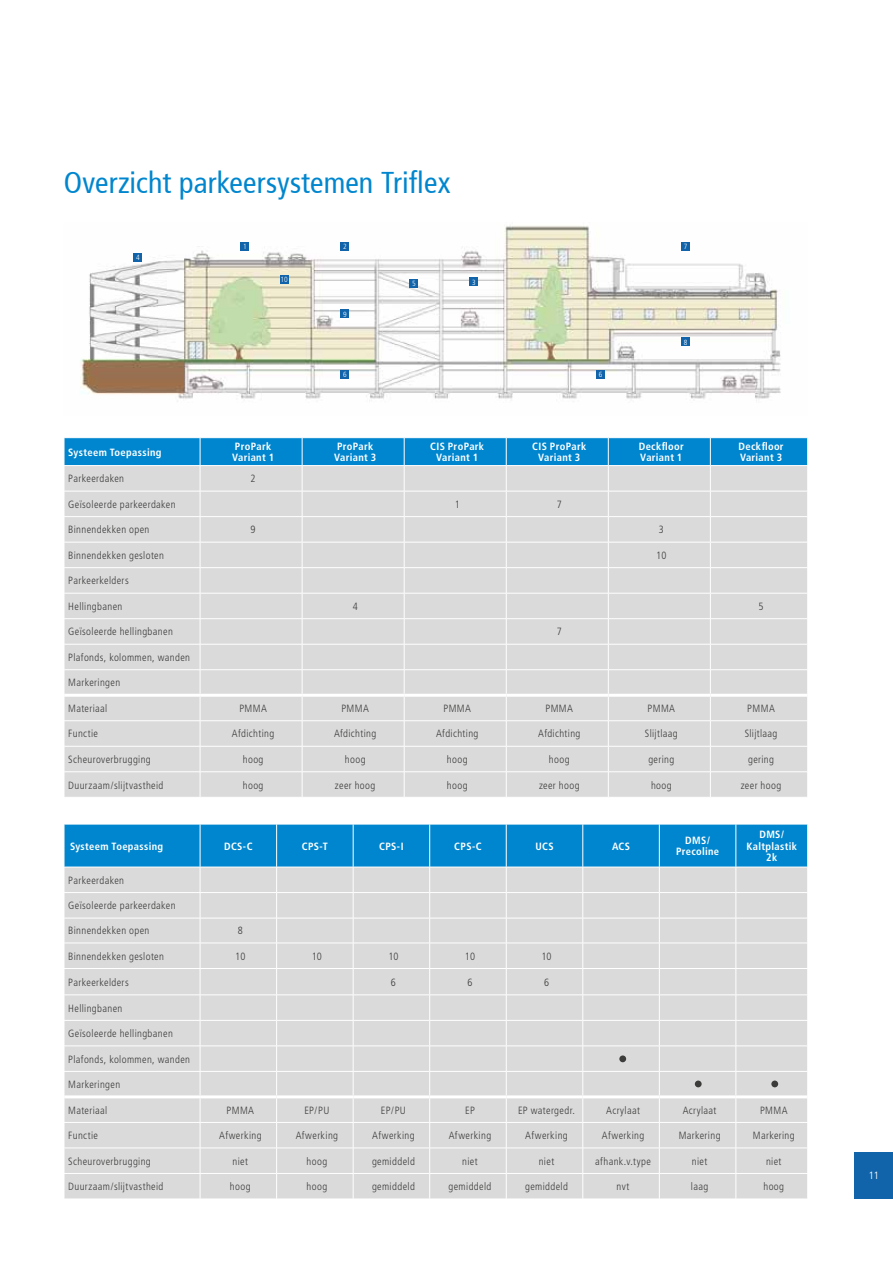
<style>
.page{position:relative;width:893px;height:1263px;background:#fff}
.page>*{position:absolute;margin:0;border:0;box-sizing:border-box;transform-origin:0 0}
.t1{font:condensed 30px "Frutiger";letter-spacing:.005em;color:#0086ce}
.t2{font:300 condensed 10.5px "Frutiger";letter-spacing:.035em;color:#3c3c3b}
.t3{font:700 condensed 10.5px/11.6px "Frutiger";letter-spacing:.03em;color:#fff}
.t4{font:300 10.5px "Frutiger";color:#fff}
.t5{font:300 condensed 7.5px "Frutiger";color:#fff}
</style>
<div class="page">
<img style="left:80px;top:225px;width:701px;height:176px">
<div style="left:134px;top:253px;width:8px;height:9px;background:#1164aa"></div>
<div style="left:241px;top:242px;width:8px;height:9px;background:#1164aa"></div>
<div style="left:280px;top:275px;width:8px;height:8px;background:#1164aa"></div>
<div style="left:341px;top:242px;width:8px;height:9px;background:#1164aa"></div>
<div style="left:410px;top:279px;width:8px;height:9px;background:#1164aa"></div>
<div style="left:469px;top:278px;width:9px;height:8px;background:#1164aa"></div>
<div style="left:596px;top:370px;width:9px;height:8px;background:#1164aa"></div>
<div style="left:681px;top:242px;width:9px;height:9px;background:#1164aa"></div>
<div style="left:681px;top:338px;width:9px;height:8px;background:#1164aa"></div>
<div style="left:341px;top:310px;width:8px;height:8px;background:#1164aa"></div>
<div style="left:341px;top:370px;width:8px;height:8px;background:#1164aa"></div>
<svg style="left:64px;top:438px;width:744px;height:359px;background:#cbd5da"></svg>
<svg style="left:64px;top:824px;width:744px;height:375px;background:#c3d2da"></svg>
<div style="left:619px;top:1055px;width:7px;height:7px;background:#3c3c3b;border-radius:50%"></div>
<div style="left:695px;top:1080px;width:7px;height:7px;background:#3c3c3b;border-radius:50%"></div>
<div style="left:771px;top:1080px;width:7px;height:7px;background:#3c3c3b;border-radius:50%"></div>
<div style="left:855px;top:1152px;width:38px;height:47px;background:#1164aa"></div>
<h1 class="t1" style="left:64px;top:169px;width:388px">Overzicht parkeersystemen Triflex</h1>
<p class="t5" style="left:136px;top:254px;width:5px">4</p>
<p class="t5" style="left:243px;top:243px;width:5px">1</p>
<p class="t5" style="left:281px;top:275px;width:9px">10</p>
<p class="t5" style="left:343px;top:243px;width:5px">2</p>
<p class="t5" style="left:343px;top:310px;width:5px">9</p>
<p class="t5" style="left:343px;top:370px;width:5px">6</p>
<p class="t5" style="left:412px;top:279px;width:5px">5</p>
<p class="t5" style="left:472px;top:278px;width:5px">3</p>
<p class="t5" style="left:599px;top:370px;width:5px">6</p>
<p class="t5" style="left:684px;top:243px;width:5px">7</p>
<p class="t5" style="left:684px;top:338px;width:5px">8</p>
<p class="t3" style="left:68px;top:446px;width:95px">Systeem Toepassing</p>
<p class="t3" style="left:232px;top:440px;width:44px">ProPark<br>Variant 1</p>
<p class="t3" style="left:334px;top:440px;width:44px">ProPark<br>Variant 3</p>
<p class="t3" style="left:430px;top:440px;width:55px;text-align:center">CIS ProPark<br>Variant 1</p>
<p class="t3" style="left:532px;top:440px;width:55px;text-align:center">CIS ProPark<br>Variant 3</p>
<p class="t3" style="left:639px;top:440px;width:47px">Deckfloor<br>Variant 1</p>
<p class="t3" style="left:738px;top:440px;width:47px">Deckfloor<br>Variant 3</p>
<p class="t2" style="left:68px;top:473px;width:57px">Parkeerdaken</p>
<p class="t2" style="left:251px;top:473px;width:7px">2</p>
<p class="t2" style="left:68px;top:498px;width:109px">Geïsoleerde parkeerdaken</p>
<p class="t2" style="left:455px;top:498px;width:7px">1</p>
<p class="t2" style="left:557px;top:498px;width:7px">7</p>
<p class="t2" style="left:68px;top:524px;width:83px">Binnendekken open</p>
<p class="t2" style="left:251px;top:524px;width:7px">9</p>
<p class="t2" style="left:659px;top:524px;width:7px">3</p>
<p class="t2" style="left:68px;top:549px;width:97px">Binnendekken gesloten</p>
<p class="t2" style="left:656px;top:549px;width:12px">10</p>
<p class="t2" style="left:68px;top:575px;width:62px">Parkeerkelders</p>
<p class="t2" style="left:68px;top:600px;width:56px">Hellingbanen</p>
<p class="t2" style="left:353px;top:600px;width:7px">4</p>
<p class="t2" style="left:758px;top:600px;width:7px">5</p>
<p class="t2" style="left:68px;top:626px;width:106px">Geïsoleerde hellingbanen</p>
<p class="t2" style="left:557px;top:626px;width:7px">7</p>
<p class="t2" style="left:68px;top:651px;width:123px">Plafonds, kolommen, wanden</p>
<p class="t2" style="left:68px;top:677px;width:53px">Markeringen</p>
<p class="t2" style="left:68px;top:702px;width:41px">Materiaal</p>
<p class="t2" style="left:239px;top:702px;width:29px">PMMA</p>
<p class="t2" style="left:341px;top:702px;width:29px">PMMA</p>
<p class="t2" style="left:443px;top:702px;width:29px">PMMA</p>
<p class="t2" style="left:545px;top:702px;width:29px">PMMA</p>
<p class="t2" style="left:648px;top:702px;width:29px">PMMA</p>
<p class="t2" style="left:747px;top:702px;width:29px">PMMA</p>
<p class="t2" style="left:68px;top:728px;width:31px">Functie</p>
<p class="t2" style="left:232px;top:728px;width:44px">Afdichting</p>
<p class="t2" style="left:334px;top:728px;width:44px">Afdichting</p>
<p class="t2" style="left:436px;top:728px;width:44px">Afdichting</p>
<p class="t2" style="left:538px;top:728px;width:44px">Afdichting</p>
<p class="t2" style="left:645px;top:728px;width:34px">Slijtlaag</p>
<p class="t2" style="left:745px;top:728px;width:34px">Slijtlaag</p>
<p class="t2" style="left:68px;top:753px;width:84px">Scheuroverbrugging</p>
<p class="t2" style="left:243px;top:753px;width:22px">hoog</p>
<p class="t2" style="left:345px;top:753px;width:22px">hoog</p>
<p class="t2" style="left:447px;top:753px;width:22px">hoog</p>
<p class="t2" style="left:549px;top:753px;width:22px">hoog</p>
<p class="t2" style="left:648px;top:753px;width:27px">gering</p>
<p class="t2" style="left:748px;top:753px;width:27px">gering</p>
<p class="t2" style="left:68px;top:779px;width:97px">Duurzaam/slijtvastheid</p>
<p class="t2" style="left:243px;top:779px;width:22px">hoog</p>
<p class="t2" style="left:335px;top:779px;width:42px">zeer hoog</p>
<p class="t2" style="left:447px;top:779px;width:22px">hoog</p>
<p class="t2" style="left:539px;top:779px;width:42px">zeer hoog</p>
<p class="t2" style="left:651px;top:779px;width:22px">hoog</p>
<p class="t2" style="left:741px;top:779px;width:42px">zeer hoog</p>
<p class="t3" style="left:70px;top:840px;width:95px">Systeem Toepassing</p>
<p class="t3" style="left:224px;top:840px;width:30px">DCS-C</p>
<p class="t3" style="left:302px;top:840px;width:27px">CPS-T</p>
<p class="t3" style="left:379px;top:840px;width:26px">CPS-I</p>
<p class="t3" style="left:454px;top:840px;width:29px">CPS-C</p>
<p class="t3" style="left:535px;top:840px;width:20px">UCS</p>
<p class="t3" style="left:612px;top:840px;width:19px">ACS</p>
<p class="t3" style="left:676px;top:834px;width:45px;text-align:center">DMS/<br>Precoline</p>
<p class="t3" style="left:746px;top:828px;width:52px;text-align:center">DMS/<br>Kaltplastik<br>2k</p>
<p class="t2" style="left:68px;top:874px;width:57px">Parkeerdaken</p>
<p class="t2" style="left:68px;top:900px;width:109px">Geïsoleerde parkeerdaken</p>
<p class="t2" style="left:68px;top:925px;width:83px">Binnendekken open</p>
<p class="t2" style="left:238px;top:925px;width:7px">8</p>
<p class="t2" style="left:68px;top:950px;width:97px">Binnendekken gesloten</p>
<p class="t2" style="left:235px;top:950px;width:12px">10</p>
<p class="t2" style="left:312px;top:950px;width:12px">10</p>
<p class="t2" style="left:388px;top:950px;width:12px">10</p>
<p class="t2" style="left:465px;top:950px;width:12px">10</p>
<p class="t2" style="left:541px;top:950px;width:12px">10</p>
<p class="t2" style="left:68px;top:976px;width:62px">Parkeerkelders</p>
<p class="t2" style="left:391px;top:976px;width:7px">6</p>
<p class="t2" style="left:467px;top:976px;width:7px">6</p>
<p class="t2" style="left:544px;top:976px;width:7px">6</p>
<p class="t2" style="left:68px;top:1002px;width:56px">Hellingbanen</p>
<p class="t2" style="left:68px;top:1027px;width:106px">Geïsoleerde hellingbanen</p>
<p class="t2" style="left:68px;top:1053px;width:123px">Plafonds, kolommen, wanden</p>
<p class="t2" style="left:68px;top:1078px;width:53px">Markeringen</p>
<p class="t2" style="left:68px;top:1104px;width:41px">Materiaal</p>
<p class="t2" style="left:227px;top:1104px;width:29px">PMMA</p>
<p class="t2" style="left:304px;top:1104px;width:27px">EP/PU</p>
<p class="t2" style="left:381px;top:1104px;width:27px">EP/PU</p>
<p class="t2" style="left:465px;top:1104px;width:11px">EP</p>
<p class="t2" style="left:518px;top:1104px;width:59px">EP watergedr.</p>
<p class="t2" style="left:606px;top:1104px;width:35px">Acrylaat</p>
<p class="t2" style="left:683px;top:1104px;width:35px">Acrylaat</p>
<p class="t2" style="left:760px;top:1104px;width:29px">PMMA</p>
<p class="t2" style="left:68px;top:1129px;width:31px">Functie</p>
<p class="t2" style="left:219px;top:1129px;width:44px">Afwerking</p>
<p class="t2" style="left:296px;top:1129px;width:44px">Afwerking</p>
<p class="t2" style="left:372px;top:1129px;width:44px">Afwerking</p>
<p class="t2" style="left:449px;top:1129px;width:44px">Afwerking</p>
<p class="t2" style="left:525px;top:1129px;width:44px">Afwerking</p>
<p class="t2" style="left:602px;top:1129px;width:44px">Afwerking</p>
<p class="t2" style="left:679px;top:1129px;width:43px">Markering</p>
<p class="t2" style="left:753px;top:1129px;width:43px">Markering</p>
<p class="t2" style="left:68px;top:1155px;width:84px">Scheuroverbrugging</p>
<p class="t2" style="left:233px;top:1155px;width:17px">niet</p>
<p class="t2" style="left:307px;top:1155px;width:22px">hoog</p>
<p class="t2" style="left:372px;top:1155px;width:44px">gemiddeld</p>
<p class="t2" style="left:462px;top:1155px;width:17px">niet</p>
<p class="t2" style="left:539px;top:1155px;width:17px">niet</p>
<p class="t2" style="left:595px;top:1155px;width:57px">afhank.v.type</p>
<p class="t2" style="left:692px;top:1155px;width:17px">niet</p>
<p class="t2" style="left:766px;top:1155px;width:17px">niet</p>
<p class="t2" style="left:68px;top:1180px;width:97px">Duurzaam/slijtvastheid</p>
<p class="t2" style="left:230px;top:1180px;width:22px">hoog</p>
<p class="t2" style="left:307px;top:1180px;width:22px">hoog</p>
<p class="t2" style="left:372px;top:1180px;width:44px">gemiddeld</p>
<p class="t2" style="left:449px;top:1180px;width:44px">gemiddeld</p>
<p class="t2" style="left:525px;top:1180px;width:44px">gemiddeld</p>
<p class="t2" style="left:617px;top:1180px;width:14px">nvt</p>
<p class="t2" style="left:691px;top:1180px;width:19px">laag</p>
<p class="t2" style="left:763px;top:1180px;width:22px">hoog</p>
<p class="t4" style="left:868px;top:1170px;width:12px">11</p>
</div>
